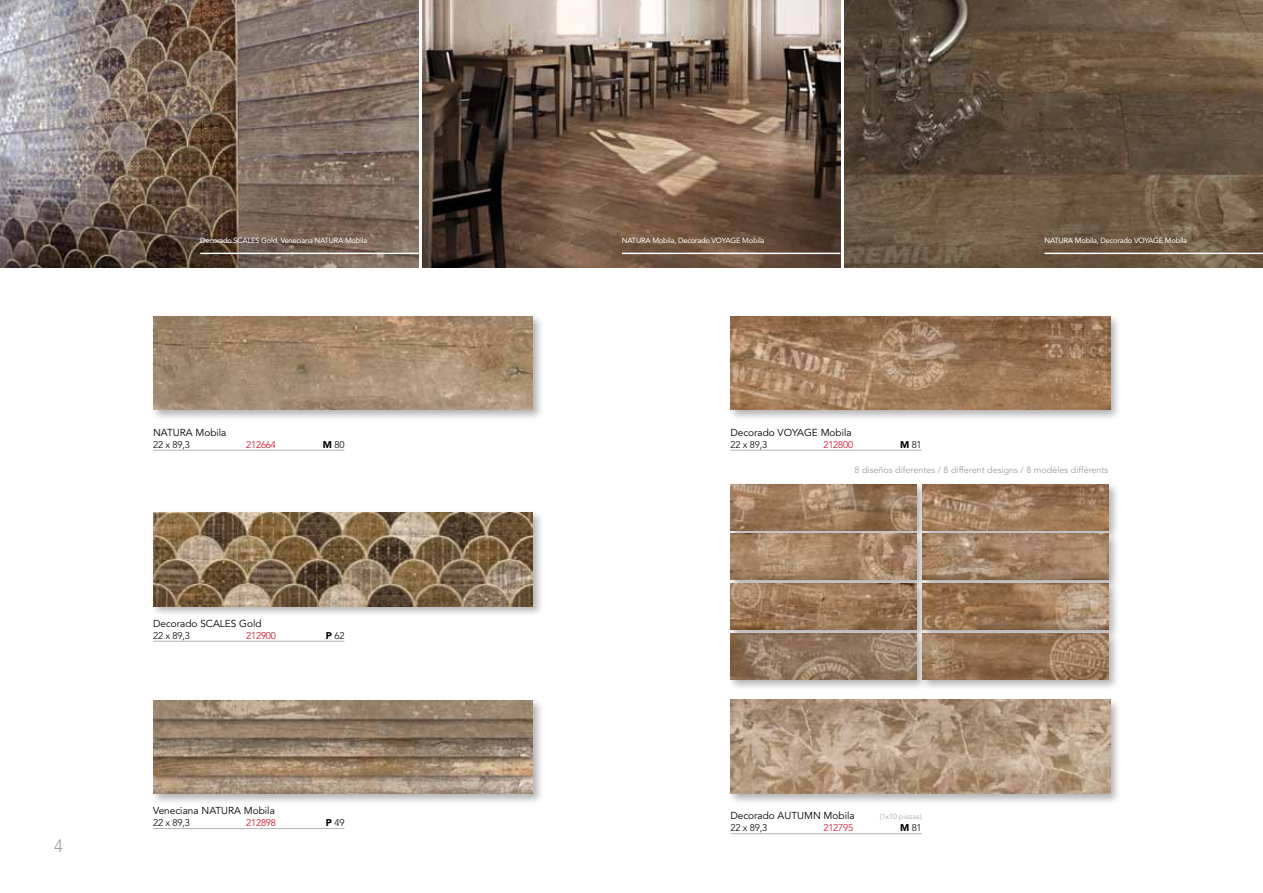
<style>
.page{position:relative;width:1263px;height:893px;background:#fff}
.page>*{position:absolute;margin:0;border:0;box-sizing:border-box;transform-origin:0 0}
.t1{font:300 condensed 18px "Frutiger";color:#9c9e9f}
.t2{font:10.05px "Avenir";color:#000}
.t3{font:300 9.75px "Avenir";letter-spacing:-.01em;color:#000}
.t4{font:300 9.75px "Avenir";letter-spacing:-.01em;color:#cd071e}
.t5{font:9px "Avenir";color:#9c9e9f}
.t6{font:7.5px "Avenir";letter-spacing:-.03em;color:#fff}
.t7{font:300 7.5px "Avenir";color:#9c9e9f}
.s1{font-weight:900}
</style>
<div class="page">
<div style="left:150px;top:698px;width:394px;height:107px;background:#000;opacity:.3"></div>
<img style="left:153px;top:700px;width:380px;height:94px">
<hr style="left:153px;top:828px;width:191px;height:1px;background:#b1b3b4">
<div style="left:150px;top:314px;width:394px;height:107px;background:#000;opacity:.3"></div>
<img style="left:153px;top:316px;width:380px;height:94px">
<hr style="left:153px;top:450px;width:191px;height:1px;background:#b1b3b4">
<div style="left:728px;top:314px;width:393px;height:107px;background:#000;opacity:.3"></div>
<img style="left:730px;top:316px;width:380px;height:94px">
<hr style="left:730px;top:450px;width:192px;height:1px;background:#b1b3b4">
<div style="left:150px;top:510px;width:394px;height:108px;background:#000;opacity:.3"></div>
<img style="left:153px;top:513px;width:380px;height:93px">
<hr style="left:153px;top:641px;width:191px;height:1px;background:#b1b3b4">
<div style="left:728px;top:697px;width:393px;height:108px;background:#000;opacity:.3"></div>
<img style="left:730px;top:700px;width:380px;height:93px">
<hr style="left:730px;top:833px;width:192px;height:1px;background:#b1b3b4">
<img style="left:0;top:0;width:419px;height:268px">
<img style="left:422px;top:0;width:418px;height:268px">
<hr style="left:622px;top:253px;width:218px;height:1px;background:#fff">
<hr style="left:200px;top:253px;width:219px;height:1px;background:#fff">
<div style="left:728px;top:482px;width:200px;height:60px;background:#000;opacity:.3"></div>
<img style="left:731px;top:484px;width:186px;height:46px">
<div style="left:728px;top:531px;width:200px;height:60px;background:#000;opacity:.3"></div>
<img style="left:731px;top:534px;width:186px;height:46px">
<div style="left:919px;top:482px;width:200px;height:60px;background:#000;opacity:.3"></div>
<img style="left:922px;top:484px;width:186px;height:46px">
<div style="left:919px;top:531px;width:200px;height:60px;background:#000;opacity:.3"></div>
<img style="left:922px;top:534px;width:186px;height:46px">
<div style="left:728px;top:581px;width:200px;height:60px;background:#000;opacity:.3"></div>
<img style="left:731px;top:584px;width:186px;height:45px">
<div style="left:919px;top:581px;width:200px;height:60px;background:#000;opacity:.3"></div>
<img style="left:922px;top:584px;width:186px;height:45px">
<div style="left:728px;top:631px;width:200px;height:60px;background:#000;opacity:.3"></div>
<img style="left:731px;top:633px;width:186px;height:46px">
<div style="left:919px;top:631px;width:200px;height:60px;background:#000;opacity:.3"></div>
<img style="left:922px;top:633px;width:186px;height:46px">
<img style="left:844px;top:0;width:419px;height:268px">
<hr style="left:1044px;top:253px;width:219px;height:1px;background:#fff">
<h1 class="t1" style="left:54px;top:836px;width:10px">4</h1>
<p class="t6" style="left:200px;top:237px;width:169px">Decorado SCALES Gold, Veneciana NATURA Mobila</p>
<p class="t6" style="left:622px;top:237px;width:144px">NATURA Mobila, Decorado VOYAGE Mobila</p>
<h2 class="t2" style="left:153px;top:427px;width:75px">NATURA Mobila</h2>
<h3 class="t3" style="left:153px;top:439px;width:38px">22 x 89,3</h3>
<h3 class="t4" style="left:246px;top:439px;width:31px">212664</h3>
<h3 class="t3" style="left:323px;top:439px;width:23px"><span class="s1">M</span> 80</h3>
<h2 class="t2" style="left:730px;top:427px;width:123px">Decorado VOYAGE Mobila</h2>
<h3 class="t3" style="left:730px;top:439px;width:38px">22 x 89,3</h3>
<h3 class="t4" style="left:823px;top:439px;width:31px">212800</h3>
<h3 class="t3" style="left:900px;top:439px;width:23px"><span class="s1">M</span> 81</h3>
<p class="t6" style="left:1044px;top:237px;width:144px">NATURA Mobila, Decorado VOYAGE Mobila</p>
<h2 class="t2" style="left:153px;top:618px;width:110px">Decorado SCALES Gold</h2>
<h3 class="t3" style="left:153px;top:630px;width:38px">22 x 89,3</h3>
<h3 class="t4" style="left:246px;top:630px;width:31px">212900</h3>
<h3 class="t3" style="left:326px;top:630px;width:20px"><span class="s1">P</span> 62</h3>
<h2 class="t2" style="left:153px;top:805px;width:123px">Veneciana NATURA Mobila</h2>
<h3 class="t3" style="left:153px;top:817px;width:38px">22 x 89,3</h3>
<h3 class="t4" style="left:246px;top:817px;width:31px">212898</h3>
<h3 class="t3" style="left:326px;top:817px;width:20px"><span class="s1">P</span> 49</h3>
<p class="t5" style="left:854px;top:465px;width:255px">8 diseños diferentes / 8 different designs / 8 modèles différents</p>
<h2 class="t2" style="left:730px;top:810px;width:126px">Decorado AUTUMN Mobila</h2>
<p class="t7" style="left:880px;top:812px;width:43px">(1x10 piezas)</p>
<h3 class="t3" style="left:730px;top:822px;width:38px">22 x 89,3</h3>
<h3 class="t4" style="left:823px;top:822px;width:31px">212795</h3>
<h3 class="t3" style="left:900px;top:822px;width:23px"><span class="s1">M</span> 81</h3>
</div>
